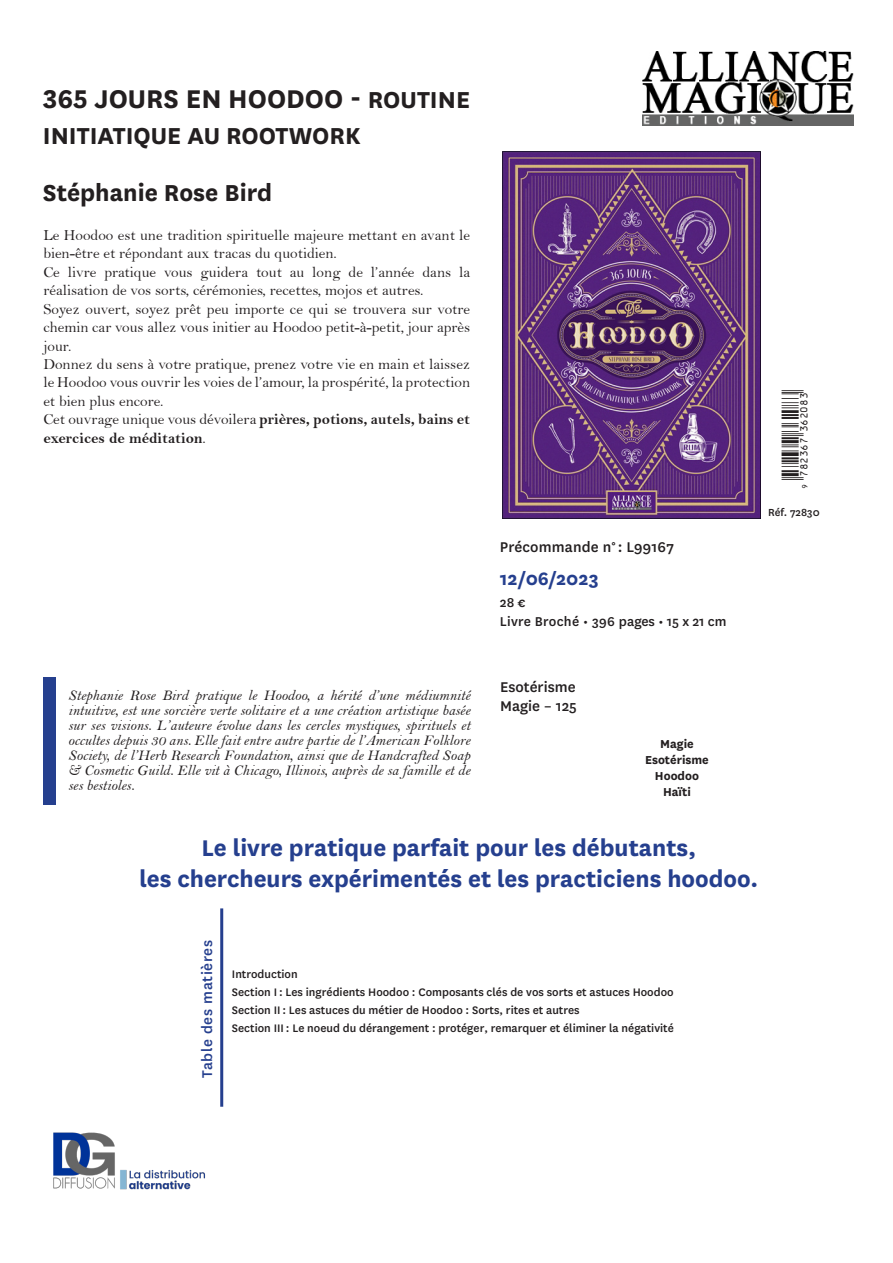
<style>
.page{position:relative;width:893px;height:1263px;background:#fff}
.page>*{position:absolute;margin:0;border:0;box-sizing:border-box;transform-origin:0 0}
.t1{font:700 30px "National";color:#231f20}
.t2{font:700 27px "National";color:#231f20}
.Accroche{font:700 26.55px "National";color:#253f8e}
.t3{font:700 21px "National";color:#253f8e}
.t4{font:19.5px "ID Automation UPCEANXS";color:#231f20}
.Titre_collection{font:500 16.5px "National";color:#231f20}
.t5{font:500 16.5px "National";letter-spacing:.04em;color:#253f8e}
.t6{font:15.3px/18.5px "Bell";color:#231f20}
.t7{font:15.3px/18.5px "Bell MT Bold";color:#231f20}
.texte_BIO{font:15px/15px "Bell MT Italic";color:#231f20;text-align:justify}
.t8{font:500 15px "National";color:#231f20}
.t9{font:700 13.5px "National";color:#231f20}
.texte_BIO-2{font:500 12.75px "National";color:#231f20}
.t10{font:500 12px "National";color:#231f20}
.s1{font-size:27px}
.s2{font-family:"Bell"}
</style>
<div class="page">
<img style="left:642px;top:51px;width:211px;height:74px">
<img style="left:502px;top:152px;width:259px;height:366px">
<div style="left:43px;top:677px;width:12px;height:128px;background:#253f8e"></div>
<hr style="left:220px;top:908px;width:3px;height:199px;background:#253f8e">
<img style="left:53px;top:1132px;width:152px;height:58px">
<p class="t1" style="left:43px;top:78px;width:429px">365 JOURS EN HOODOO - <span class="s1">ROUTINE</span></p>
<p class="t2" style="left:43px;top:117px;width:320px">INITIATIQUE AU ROOTWORK</p>
<p class="t2" style="left:43px;top:174px;width:231px">Stéphanie Rose Bird</p>
<p class="t6" style="left:43px;top:226px;width:428px">Le Hoodoo est une tradition spirituelle majeure mettant en avant le bien-être et répondant aux tracas du quotidien.</p>
<p class="t6" style="left:43px;top:263px;width:428px">Ce livre pratique vous guidera tout au long de l’année dans la réalisation de vos sorts, cérémonies, recettes, mojos et autres.</p>
<p class="t6" style="left:43px;top:299px;width:428px;text-align:justify">Soyez ouvert, soyez prêt peu importe ce qui se trouvera sur votre chemin car vous allez vous initier au Hoodoo petit-à-petit, jour après jour.</p>
<p class="t6" style="left:43px;top:355px;width:428px;text-align:justify">Donnez du sens à votre pratique, prenez votre vie en main et laissez le Hoodoo vous ouvrir les voies de l’amour, la prospérité, la protection et bien plus encore.</p>
<p class="t7" style="left:43px;top:410px;width:428px"><span class="s2">Cet ouvrage unique vous dévoilera</span> prières, potions, autels, bains et exercices de méditation<span class="s2">.</span></p>
<p class="Titre_collection" style="left:500px;top:535px;width:176px">Précommande n° : L99167</p>
<p class="t3" style="left:500px;top:563px;width:100px">12/06/2023</p>
<p class="t8" style="left:500px;top:593px;width:27px">28 €</p>
<p class="t8" style="left:500px;top:611px;width:228px">Livre Broché • 396 pages • 15 x 21 cm</p>
<p class="t4" style="left:777px;top:493px;width:105px;rotate:-90deg">y(7IC3G7*NQMKSN(</p>
<p class="t10" style="left:768px;top:504px;width:53px">Réf. 72830</p>
<p class="texte_BIO" style="left:68px;top:688px;width:403px">Stephanie Rose Bird pratique le Hoodoo, a hérité d’une médiumnité intuitive, est une sorcière verte solitaire et a une création artistique basée sur ses visions. L’auteure évolue dans les cercles mystiques, spirituels et occultes depuis 30 ans. Elle fait entre autre partie de l’American Folklore Society, de l’Herb Research Foundation, ainsi que de Handcrafted Soap &amp; Cosmetic Guild. Elle vit à Chicago, Illinois, auprès de sa famille et de ses bestioles.</p>
<p class="Titre_collection" style="left:500px;top:675px;width:77px">Esotérisme</p>
<p class="Titre_collection" style="left:500px;top:695px;width:78px">Magie – 125</p>
<p class="t9" style="left:660px;top:734px;width:35px">Magie</p>
<p class="t9" style="left:645px;top:750px;width:65px">Esotérisme</p>
<p class="t9" style="left:655px;top:766px;width:46px">Hoodoo</p>
<p class="t9" style="left:663px;top:782px;width:29px">Haïti</p>
<p class="Accroche" style="left:201px;top:829px;width:496px">Le livre pratique parfait pour les débutants,</p>
<p class="Accroche" style="left:139px;top:860px;width:620px">les chercheurs expérimentés et les practiciens hoodoo.</p>
<p class="t5" style="left:196px;top:1078px;width:140px;rotate:-90deg">Table des matières</p>
<p class="texte_BIO-2" style="left:232px;top:965px;width:67px">Introduction</p>
<p class="texte_BIO-2" style="left:232px;top:983px;width:443px">Section I : Les ingrédients Hoodoo : Composants clés de vos sorts et astuces Hoodoo</p>
<p class="texte_BIO-2" style="left:232px;top:1001px;width:349px">Section II : Les astuces du métier de Hoodoo : Sorts, rites et autres</p>
<p class="texte_BIO-2" style="left:232px;top:1019px;width:443px">Section III : Le noeud du dérangement : protéger, remarquer et éliminer la négativité</p>
</div>
